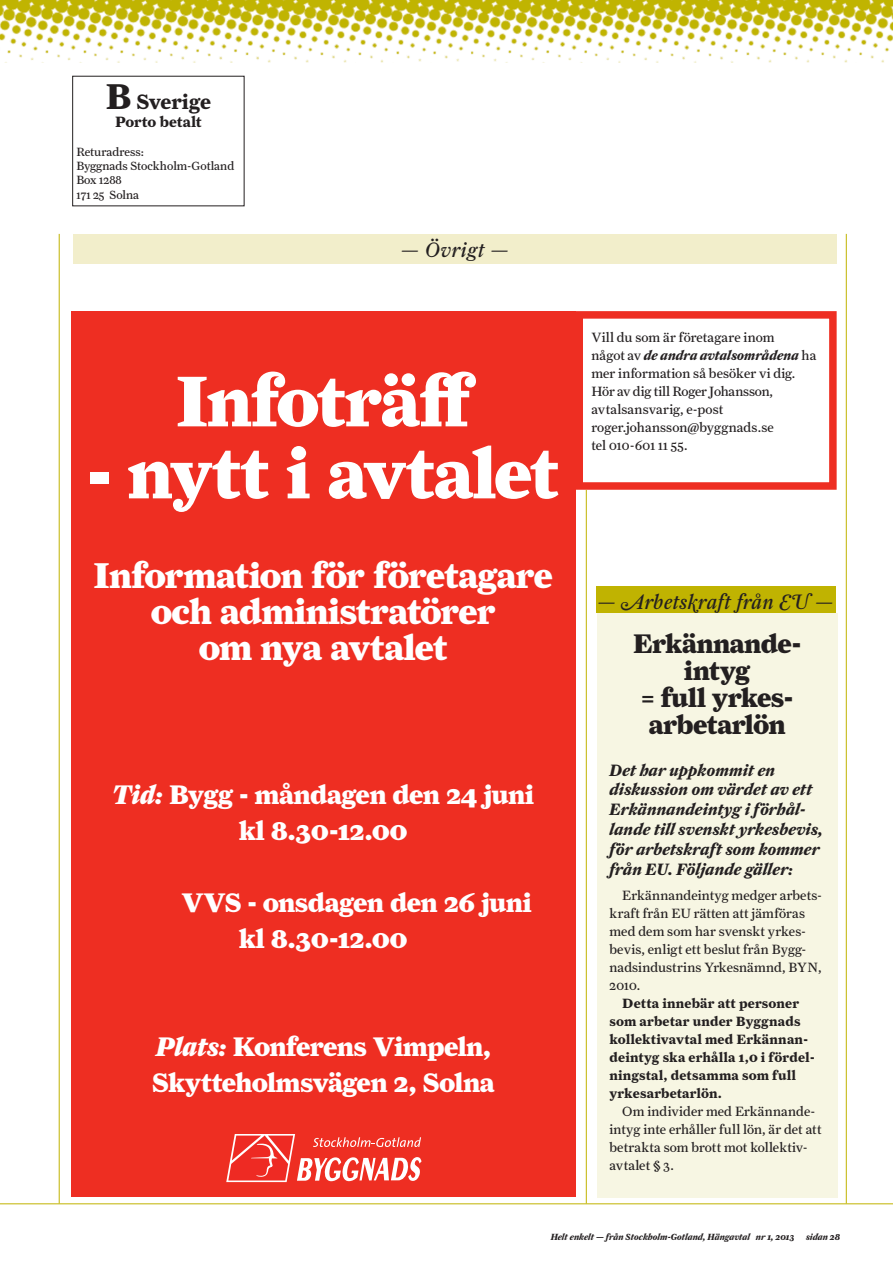
<style>
.page{position:relative;width:893px;height:1263px;background:#fff}
.page>*{position:absolute;margin:0;border:0;box-sizing:border-box;transform-origin:0 0}
.t1{font:72px "Farnham Display Black OSF";letter-spacing:-.015em;color:#fff}
.t2{font:36px/36px "Farnham Display Black OSF";letter-spacing:-.015em;color:#fff;text-align:center}
.t3{font:27px/36px "Farnham Display Black OSF";letter-spacing:-.005em;color:#fff}
.t4{font:27px/27px "Farnham Display Black OSF";letter-spacing:-.005em;color:#231f20;text-align:center}
.t5{font:21px "Farnham Display Reg Ital Swash";letter-spacing:.02em;color:#231f20}
.t6{font:700 21px "Farnham Text";letter-spacing:-.015em;color:#231f20}
.t7{font:italic 700 16.5px/19.8px "Farnham Text";letter-spacing:.005em;color:#231f20}
.t8{font:700 15px "Farnham Text";color:#231f20}
.t9{font:13.5px/18px "Farnham Text";letter-spacing:.005em;color:#231f20}
.t10{font:700 13.5px/18px "Farnham Text";letter-spacing:.01em;color:#231f20}
.t11{font:12px/14.4px "Farnham Text";color:#231f20}
.t12{font:italic 700 9px "Farnham Text";color:#231f20}
.s1{font-size:36px}
.s2{font-family:"Farnham Display";font-weight:900;font-style:italic}
.s3{font-weight:700;font-style:italic}
</style>
<div class="page">
<img style="left:0;top:0;width:893px;height:63px">
<hr style="left:0;top:1203px;width:893px;height:1px;background:#c0b301">
<div style="left:71px;top:311px;width:504px;height:886px;background:#ee2e22"></div>
<div style="left:575px;top:311px;width:262px;height:179px;border:8px solid #ee2e22"></div>
<hr style="left:846px;top:234px;width:1px;height:969px;background:#c0b301">
<hr style="left:59px;top:234px;width:1px;height:969px;background:#c0b301">
<hr style="left:586px;top:490px;width:1px;height:713px;background:#c0b301">
<div style="left:597px;top:613px;width:241px;height:584px;background:#f7f6e3"></div>
<div style="left:596px;top:586px;width:239px;height:27px;background:#c0b301"></div>
<div style="left:73px;top:234px;width:764px;height:30px;background:#f2eecb"></div>
<svg style="left:226px;top:1134px;width:195px;height:48px"></svg>
<h3 class="t6" style="left:106px;top:89px;width:107px"><span class="s1">B</span> Sverige</h3>
<p class="t8" style="left:115px;top:112px;width:88px">Porto betalt</p>
<p class="t11" style="left:76px;top:144px;width:159px">Returadress:<br>Byggnads Stockholm-Gotland<br>Box 1288<br>171 25 Solna</p>
<h3 class="t5" style="left:401px;top:237px;width:110px">— Övrigt —</h3>
<h1 class="t1" style="left:176px;top:357px;width:301px">Infoträff</h1>
<h1 class="t1" style="left:87px;top:429px;width:474px">- nytt i avtalet</h1>
<h2 class="t2" style="left:94px;top:558px;width:460px">Information för företagare och administratörer<br>om nya avtalet</h2>
<h3 class="t3" style="left:113px;top:777px;width:423px;text-align:center"><span class="s2">Tid:</span> Bygg - måndagen den 24 juni kl 8.30-12.00</h3>
<h3 class="t3" style="left:239px;top:885px;width:294px;text-indent:-57px">VVS - onsdagen den 26 juni kl 8.30-12.00</h3>
<h3 class="t3" style="left:152px;top:1029px;width:344px"><span class="s2">Plats:</span> Konferens Vimpeln,<br>Skytteholmsvägen 2, Solna</h3>
<p class="t9" style="left:591px;top:328px;width:226px">Vill du som är företagare inom<br>något av <span class="s3">de andra avtalsområdena</span> ha mer information så besöker vi dig.<br>Hör av dig till Roger Johansson, avtalsansvarig, e-post roger.johansson@byggnads.se<br>tel 010-601 11 55.</p>
<h3 class="t5" style="left:597px;top:590px;width:238px">— Arbetskraft från EU —</h3>
<h3 class="t4" style="left:633px;top:630px;width:169px">Erkännande&shy;intyg<br>= full yrkes&shy;arbetarlön</h3>
<p class="t7" style="left:609px;top:760px;width:215px">Det har uppkommit en diskussion om värdet av ett<br>Erkännandeintyg i förhål&shy;lande till svenskt yrkesbevis, för arbetskraft som kommer från EU. Följande gäller:</p>
<p class="t9" style="left:609px;top:886px;width:214px;text-indent:13px">Erkännandeintyg medger arbets&shy;kraft från EU rätten att jämföras med dem som har svenskt yrkes&shy;bevis, enligt ett beslut från Bygg&shy;nadsindustrins Yrkesnämnd, BYN,<br>2010.</p>
<p class="t10" style="left:609px;top:994px;width:207px;text-indent:13px">Detta innebär att personer som arbetar under Byggnads kollektivavtal med Erkännan&shy;deintyg ska erhålla 1,0 i fördel&shy;ningstal, detsamma som full yrkesarbetarlön.</p>
<p class="t9" style="left:609px;top:1102px;width:214px;text-indent:13px">Om individer med Erkännande&shy;intyg inte erhåller full lön, är det att betrakta som brott mot kollektiv&shy;avtalet § 3.</p>
<p class="t12" style="left:551px;top:1232px;width:245px">Helt enkelt — från Stockholm-Gotland, Hängavtal nr 1, 2013</p>
<p class="t12" style="left:806px;top:1232px;width:36px">sidan 28</p>
</div>
